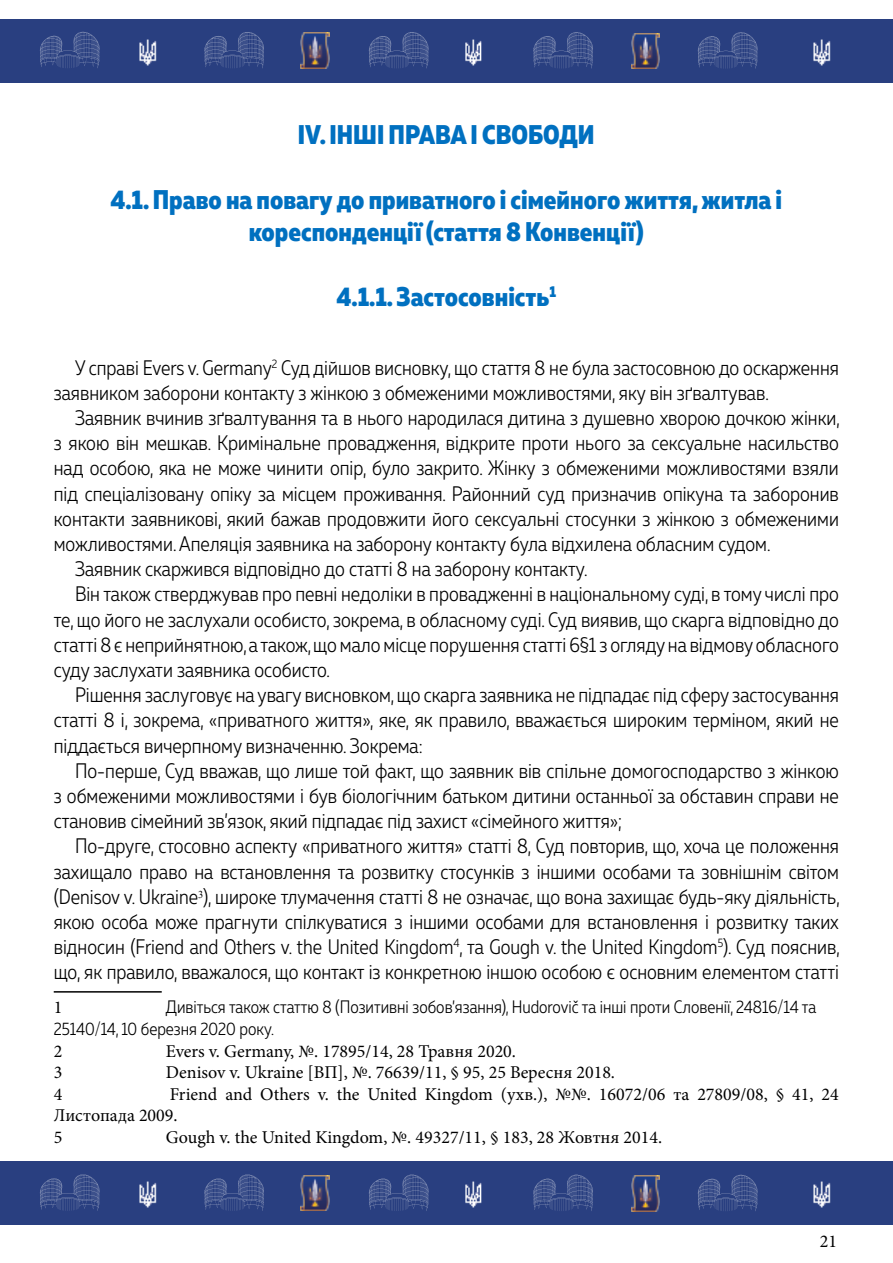
<style>
.page{position:relative;width:893px;height:1263px;background:#fff}
.page>*{position:absolute;margin:0;border:0;box-sizing:border-box;transform-origin:0 0}
.t1{font:800 27px/32.4px "Muller Narrow";color:#0070c0;text-align:center}
.t2{font:300 21px/25.2px "Muller Narrow";color:#000}
.t3{font:18px/21.6px "Minion Pro";color:#000}
.t4{font:300 18px/21.6px "Muller Narrow";color:#000}
</style>
<div class="page">
<div style="left:0;top:19px;width:893px;height:63px;background:#293f80"></div>
<svg style="left:40px;top:32px;width:60px;height:36px"></svg>
<svg style="left:204px;top:32px;width:60px;height:36px"></svg>
<svg style="left:369px;top:32px;width:59px;height:36px"></svg>
<svg style="left:533px;top:32px;width:60px;height:37px"></svg>
<svg style="left:698px;top:32px;width:59px;height:37px"></svg>
<img style="left:139px;top:39px;width:18px;height:27px">
<img style="left:465px;top:39px;width:17px;height:27px">
<img style="left:813px;top:39px;width:18px;height:27px">
<img style="left:301px;top:33px;width:28px;height:35px">
<img style="left:631px;top:33px;width:28px;height:36px">
<div style="left:0;top:1162px;width:893px;height:63px;background:#293f80"></div>
<svg style="left:40px;top:1174px;width:60px;height:37px"></svg>
<svg style="left:204px;top:1174px;width:60px;height:37px"></svg>
<svg style="left:369px;top:1175px;width:59px;height:36px"></svg>
<svg style="left:533px;top:1175px;width:60px;height:36px"></svg>
<svg style="left:698px;top:1175px;width:59px;height:36px"></svg>
<img style="left:139px;top:1181px;width:18px;height:27px">
<img style="left:465px;top:1181px;width:17px;height:27px">
<img style="left:813px;top:1181px;width:18px;height:27px">
<img style="left:301px;top:1175px;width:28px;height:36px">
<img style="left:631px;top:1176px;width:28px;height:35px">
<hr style="left:54px;top:991px;width:108px;height:1px;background:#000">
<p class="t1" style="left:298px;top:119px;width:298px">ІV. ІНШІ ПРАВА І СВОБОДИ</p>
<p class="t1" style="left:110px;top:183px;width:673px">4.1. Право на повагу до приватного і сімейного життя, житла і кореспонденції (стаття 8 Конвенції)</p>
<p class="t1" style="left:337px;top:281px;width:221px">4.1.1. Застосовність<sup>1</sup></p>
<p class="t2" style="left:54px;top:355px;width:787px;text-indent:21px">У справі Evers v. Germany<sup>2</sup> Суд дійшов висновку, що стаття 8 не була застосовною до оскарження заявником заборони контакту з жінкою з обмеженими можливостями, яку він зґвалтував.</p>
<p class="t2" style="left:75px;top:405px;width:766px">Заявник вчинив зґвалтування та в нього народилася дитина з душевно хворою дочкою жінки,</p>
<p class="t2" style="left:54px;top:430px;width:787px">з якою він мешкав. Кримінальне провадження, відкрите проти нього за сексуальне насильство</p>
<p class="t2" style="left:54px;top:455px;width:786px">над особою, яка не може чинити опір, було закрито. Жінку з обмеженими можливостями взяли</p>
<p class="t2" style="left:54px;top:481px;width:787px">під спеціалізовану опіку за місцем проживання. Районний суд призначив опікуна та заборонив</p>
<p class="t2" style="left:54px;top:506px;width:787px">контакти заявникові, який бажав продовжити його сексуальні стосунки з жінкою з обмеженими</p>
<p class="t2" style="left:54px;top:531px;width:718px">можливостями. Апеляція заявника на заборону контакту була відхилена обласним судом.</p>
<p class="t2" style="left:75px;top:556px;width:514px">Заявник скаржився відповідно до статті 8 на заборону контакту.</p>
<p class="t2" style="left:75px;top:581px;width:765px">Він також стверджував про певні недоліки в провадженні в національному суді, в тому числі про</p>
<p class="t2" style="left:54px;top:607px;width:787px">те, що його не заслухали особисто, зокрема, в обласному суді. Суд виявив, що скарга відповідно до</p>
<p class="t2" style="left:54px;top:632px;width:787px">статті 8 є неприйнятною, а також, що мало місце порушення статті 6§1 з огляду на відмову обласного</p>
<p class="t2" style="left:54px;top:657px;width:278px">суду заслухати заявника особисто.</p>
<p class="t2" style="left:75px;top:682px;width:765px">Рішення заслуговує на увагу висновком, що скарга заявника не підпадає під сферу застосування</p>
<p class="t2" style="left:54px;top:707px;width:787px">статті 8 і, зокрема, «приватного життя», яке, як правило, вважається широким терміном, який не</p>
<p class="t2" style="left:54px;top:733px;width:371px">піддається вичерпному визначенню. Зокрема:</p>
<p class="t2" style="left:75px;top:758px;width:765px">По-перше, Суд вважав, що лише той факт, що заявник вів спільне домогосподарство з жінкою</p>
<p class="t2" style="left:54px;top:783px;width:787px">з обмеженими можливостями і був біологічним батьком дитини останньої за обставин справи не</p>
<p class="t2" style="left:54px;top:808px;width:570px">становив сімейний зв’язок, який підпадає під захист «сімейного життя»;</p>
<p class="t2" style="left:75px;top:833px;width:765px">По-друге, стосовно аспекту «приватного життя» статті 8, Суд повторив, що, хоча це положення</p>
<p class="t2" style="left:54px;top:859px;width:787px">захищало право на встановлення та розвитку стосунків з іншими особами та зовнішнім світом</p>
<p class="t2" style="left:54px;top:884px;width:787px">(Denisov v. Ukraine<sup>3</sup>), широке тлумачення статті 8 не означає, що вона захищає будь-яку діяльність,</p>
<p class="t2" style="left:54px;top:909px;width:787px">якою особа може прагнути спілкуватися з іншими особами для встановлення і розвитку таких</p>
<p class="t2" style="left:54px;top:934px;width:787px">відносин (Friend and Others v. the United Kingdom<sup>4</sup>, та Gough v. the United Kingdom<sup>5</sup>). Суд пояснив,</p>
<p class="t2" style="left:54px;top:959px;width:787px">що, як правило, вважалося, що контакт із конкретною іншою особою є основним елементом статті</p>
<p class="t3" style="left:54px;top:997px;width:10px">1</p>
<p class="t4" style="left:54px;top:996px;width:764px;text-indent:112px">Дивіться також статтю 8 (Позитивні зобов’язання), Hudorovič та інші проти Словенії, 24816/14 та<br>25140/14, 10 березня 2020 року.</p>
<p class="t3" style="left:54px;top:1040px;width:10px">2</p>
<p class="t3" style="left:166px;top:1040px;width:352px">Evers v. Germany, №. 17895/14, 28 Травня 2020.</p>
<p class="t3" style="left:54px;top:1062px;width:10px">3</p>
<p class="t3" style="left:166px;top:1062px;width:451px">Denisov v. Ukraine [ВП], №. 76639/11, § 95, 25 Вересня 2018.</p>
<p class="t3" style="left:54px;top:1083px;width:10px">4</p>
<p class="t3" style="left:54px;top:1083px;width:787px;text-indent:116px">Friend and Others v. the United Kingdom (ухв.), №№. 16072/06 та 27809/08, § 41, 24<br>Листопада 2009.<br>5</p>
<p class="t3" style="left:166px;top:1126px;width:498px">Gough v. the United Kingdom, №. 49327/11, § 183, 28 Жовтня 2014.</p>
<p class="t3" style="left:820px;top:1231px;width:19px">21</p>
</div>
